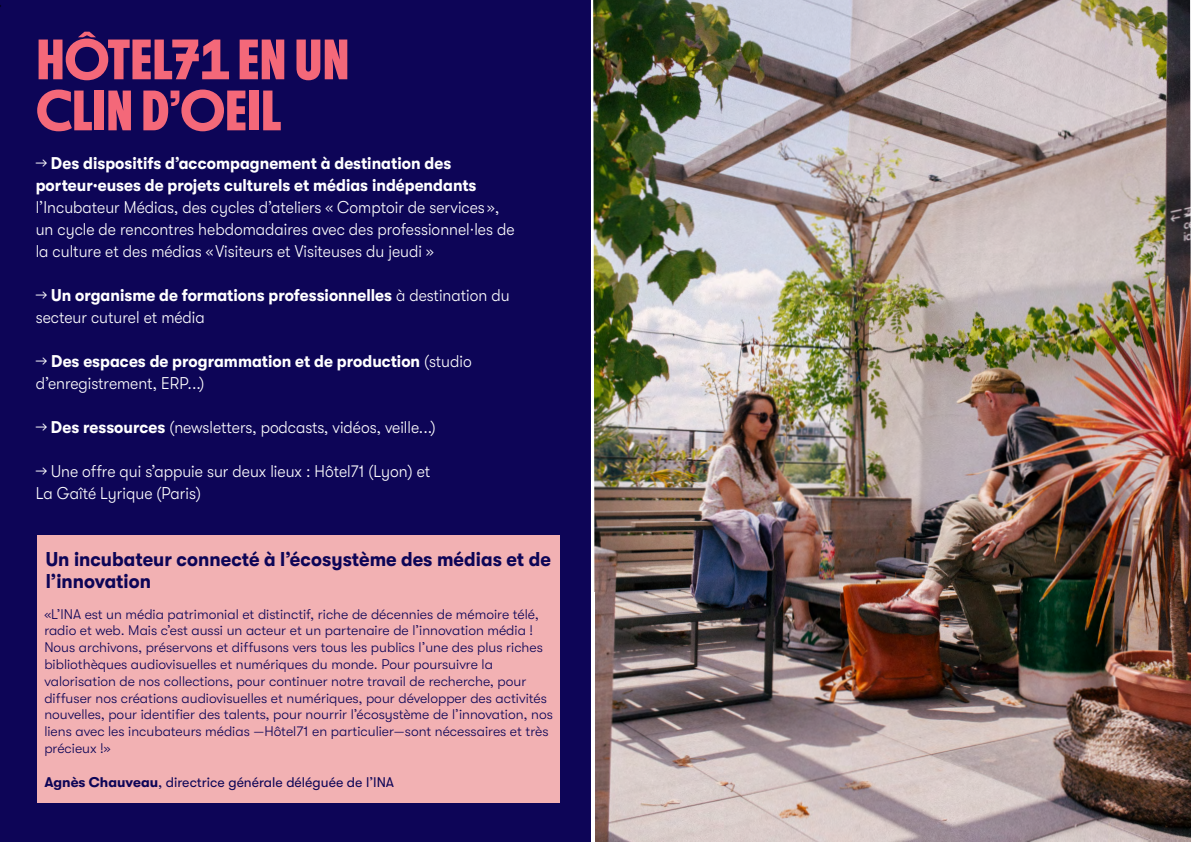
<style>
.page{position:relative;width:1191px;height:842px;background:#fff}
.page>*{position:absolute;margin:0;border:0;box-sizing:border-box;transform-origin:0 0}
.t1{font:700 56px/51px "NEXT Poster";letter-spacing:-.01em;color:#f46879}
.t2{font:700 20px/22px "GT Walsheim Pro";color:#0d0557;scale:.93 1}
.t3{font:300 17px/22px "GT Walsheim Pro";color:#fff;scale:.93 1}
.t4{font:700 17px/22px "GT Walsheim Pro";color:#fff;scale:.93 1}
.t5{font:300 14px/16.8px "GT Walsheim Pro";color:#0d0557}
.t6{font:14px "GT Walsheim Pro";color:#0d0557}
.s1{font-weight:300}
.s2{font-weight:700}
</style>
<div class="page">
<img style="left:593px;top:0;width:598px;height:842px">
<div style="left:0;top:0;width:590px;height:842px;background:#0d0557"></div>
<div style="left:37px;top:535px;width:522px;height:267px;background:#f2b1b3"></div>
<h1 class="t1" style="left:36px;top:35px;width:315px">HÔTEL71 EN UN<br>CLIN D’OEIL</h1>
<p class="t4" style="left:36px;top:152px;width:475px"><span class="s1">→</span> Des dispositifs d’accompagnement à destination des porteur·euses de projets culturels et médias indépendants</p>
<p class="t3" style="left:36px;top:196px;width:516px">l’Incubateur Médias, des cycles d’ateliers « Comptoir de services », un cycle de rencontres hebdomadaires avec des professionnel·les de la culture et des médias « Visiteurs et Visiteuses du jeudi »</p>
<p class="t4" style="left:36px;top:284px;width:511px"><span class="s1">→</span> Un organisme de formations professionnelles <span class="s1">à destination du secteur cuturel et média</span></p>
<p class="t4" style="left:36px;top:350px;width:470px"><span class="s1">→</span> Des espaces de programmation et de production <span class="s1">(studio d’enregistrement, ERP...)</span></p>
<p class="t3" style="left:36px;top:416px;width:432px">→ <span class="s2">Des ressources</span> (newsletters, podcasts, vidéos, veille...)</p>
<p class="t3" style="left:36px;top:460px;width:426px">→ Une offre qui s’appuie sur deux lieux : Hôtel71 (Lyon) et<br>La Gaîté Lyrique (Paris)</p>
<h2 class="t2" style="left:46px;top:548px;width:544px">Un incubateur connecté à l’écosystème des médias et de l’innovation</h2>
<p class="t5" style="left:44px;top:605px;width:510px">«L’INA est un média patrimonial et distinctif, riche de décennies de mémoire télé, radio et web. Mais c’est aussi un acteur et un partenaire de l’innovation média !<br>Nous archivons, préservons et diffusons vers tous les publics l’une des plus riches bibliothèques audiovisuelles et numériques du monde. Pour poursuivre la valorisation de nos collections, pour continuer notre travail de recherche, pour diffuser nos créations audiovisuelles et numériques, pour développer des activités nouvelles, pour identifier des talents, pour nourrir l’écosystème de l’innovation, nos liens avec les incubateurs médias —Hôtel71 en particulier—sont nécessaires et très précieux !»</p>
<p class="t6" style="left:44px;top:774px;width:351px"><span class="s2">Agnès Chauveau</span>, directrice générale déléguée de l’INA</p>
</div>
